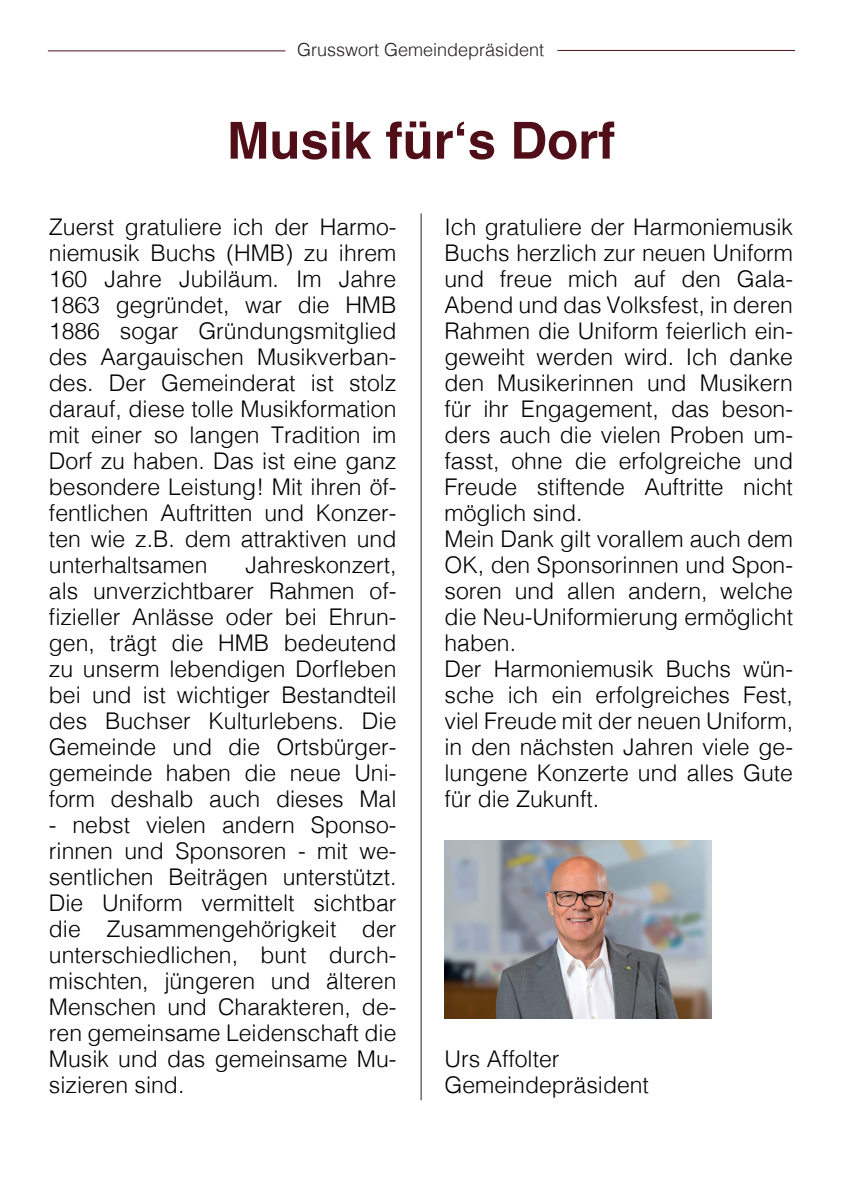
<style>
.page{position:relative;width:842px;height:1191px;background:#fff}
.page>*{position:absolute;margin:0;border:0;box-sizing:border-box;transform-origin:0 0}
.t1{font:700 51px "Helvetica";color:#500f18}
.t2{font:300 23px/26px "Helvetica";color:#000001;text-align:justify}
.t3{font:300 18px "Helvetica";color:#231f20}
</style>
<div class="page">
<hr style="left:421px;top:213px;width:1px;height:887px;background:#231f20">
<hr style="left:557px;top:50px;width:238px;height:1px;background:#500f18">
<hr style="left:48px;top:50px;width:237px;height:1px;background:#500f18">
<img style="left:444px;top:840px;width:268px;height:178px">
<p class="t3" style="left:297px;top:34px;width:249px">Grusswort Gemeindepräsident</p>
<h1 class="t1" style="left:227px;top:99px;width:390px">Musik für‘s Dorf</h1>
<p class="t2" style="left:49px;top:212px;width:349px">Zuerst gratuliere ich der Harmo&shy;niemusik Buchs (HMB) zu ihrem 160 Jahre Jubiläum. Im Jahre 1863 gegründet, war die HMB 1886 sogar Gründungsmitglied des Aargauischen Musikverban&shy;des. Der Gemeinderat ist stolz darauf, diese tolle Musikformation mit einer so langen Tradition im Dorf zu haben. Das ist eine ganz besondere Leistung! Mit ihren öf&shy;fentlichen Auftritten und Konzer&shy;ten wie z.B. dem attraktiven und unterhaltsamen</p>
<p class="t2" style="left:49px;top:550px;width:349px;text-indent:197px">Jahreskonzert, als unverzichtbarer Rahmen of&shy;fizieller Anlässe oder bei Ehrun&shy;gen, trägt die HMB bedeutend zu unserm lebendigen Dorfleben bei und ist wichtiger Bestandteil des Buchser Kulturlebens. Die Gemeinde und die Ortsbürger&shy;gemeinde haben die neue Uni&shy;form deshalb auch dieses Mal</p>
<p class="t2" style="left:49px;top:810px;width:349px">- nebst vielen andern Sponso&shy;rinnen und Sponsoren - mit we&shy;sentlichen Beiträgen unterstützt.<br>Die Uniform vermittelt sichtbar die Zusammengehörigkeit der unterschiedlichen, bunt durch&shy;mischten, jüngeren und älteren Menschen und Charakteren, de&shy;ren gemeinsame Leidenschaft die Musik und das gemeinsame Mu&shy;sizieren sind.</p>
<p class="t2" style="left:444px;top:212px;width:350px;text-align:left">Ich gratuliere der Harmoniemusik<br>Buchs herzlich zur neuen Uniform und freue mich auf den Gala-<br>Abend und das Volksfest, in deren<br>Rahmen die Uniform feierlich ein&shy;geweiht werden wird. Ich danke den Musikerinnen und Musikern für ihr Engagement, das beson&shy;ders auch die vielen Proben um&shy;fasst, ohne die erfolgreiche und<br>Freude stiftende Auftritte nicht möglich sind.<br>Mein Dank gilt vorallem auch dem<br>OK, den Sponsorinnen und Spon&shy;soren und allen andern, welche die Neu-Uniformierung ermöglicht haben.<br>Der Harmoniemusik Buchs wün&shy;sche ich ein erfolgreiches Fest, viel Freude mit der neuen Uniform, in den nächsten Jahren viele ge&shy;lungene Konzerte und alles Gute für die Zukunft.</p>
<p class="t2" style="left:444px;top:1044px;width:206px">Urs Affolter<br>Gemeindepräsident</p>
</div>
